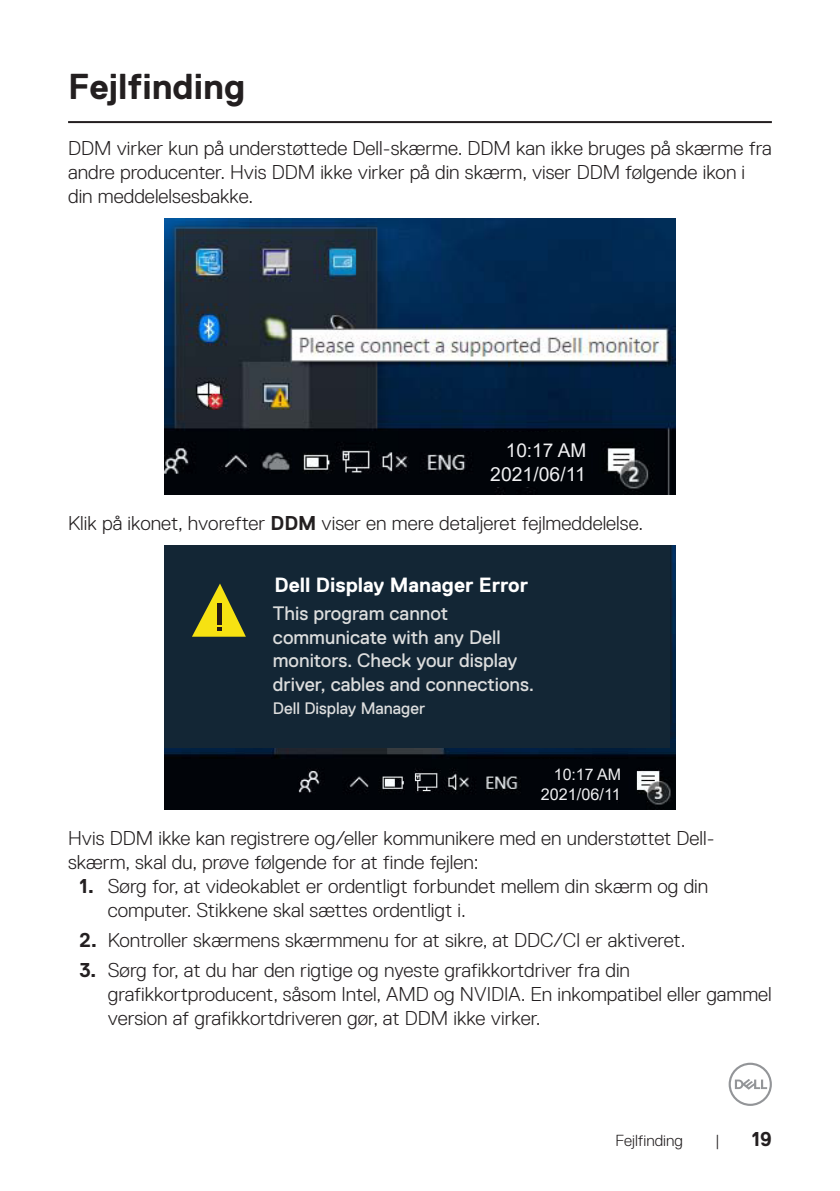
<style>
.page{position:relative;width:840px;height:1191px;background:#fff}
.page>*{position:absolute;margin:0;border:0;box-sizing:border-box;transform-origin:0 0}
.Head_1{font:700 36px "Dell Replica";color:#231f20}
.t1{font:700 20.6px "Dell Replica";color:#fff}
.Paragraph{font:300 20px/24px "Dell Replica";color:#231f20}
.t2{font:700 20px "Dell Replica";color:#231f20}
.t3{font:19.4px/23.4px "Dell Replica";color:#dcdddd}
.t4{font:19.4px "Arial";color:#f0f0f2}
.t5{font:19px "Arial";color:#f0f0f2}
.t6{font:16.6px "Dell Replica";color:#dcdddd}
.t7{font:16.2px "Arial";color:#f0f0f2}
.t8{font:300 16px "Dell Replica";color:#231f20}
.t9{font:16px "Arial";color:#f0f0f2}
.s1{font-weight:700}
</style>
<div class="page">
<svg style="left:728px;top:1062px;width:43px;height:44px"></svg>
<hr style="left:68px;top:121px;width:703px;height:2px;background:#231f20">
<img style="left:164px;top:218px;width:511px;height:276px">
<div style="left:475px;top:433px;width:104px;height:54px;background:#010409"></div>
<img style="left:164px;top:545px;width:511px;height:265px">
<div style="left:526px;top:759px;width:89px;height:47px;background:#010409"></div>
<div style="left:164px;top:545px;width:505px;height:203px;background:#132635"></div>
<svg style="left:192px;top:583px;width:54px;height:53px"></svg>
<p class="Head_1" style="left:68px;top:66px;width:179px">Fejlfinding</p>
<p class="Paragraph" style="left:68px;top:136px;width:704px">DDM virker kun på understøttede Dell-skærme. DDM kan ikke bruges på skærme fra andre producenter. Hvis DDM ikke virker på din skærm, viser DDM følgende ikon i din meddelelsesbakke.</p>
<p class="t5" style="left:505px;top:437px;width:82px">10:17 AM</p>
<p class="t4" style="left:490px;top:460px;width:97px">2021/06/11</p>
<p class="Paragraph" style="left:68px;top:511px;width:576px">Klik på ikonet, hvorefter <span class="s1">DDM</span> viser en mere detaljeret fejlmeddelelse.</p>
<p class="t1" style="left:274px;top:573px;width:255px">Dell Display Manager Error</p>
<p class="t3" style="left:273px;top:602px;width:263px">This program cannot communicate with any Dell monitors. Check your display driver, cables and connections.</p>
<p class="t6" style="left:273px;top:699px;width:154px">Dell Display Manager</p>
<p class="t9" style="left:553px;top:763px;width:69px">10:17 AM</p>
<p class="t7" style="left:540px;top:783px;width:81px">2021/06/11</p>
<p class="Paragraph" style="left:68px;top:826px;width:647px">Hvis DDM ikke kan registrere og/eller kommunikere med en understøttet Dell&shy;skærm, skal du, prøve følgende for at finde fejlen:</p>
<p class="Paragraph" style="left:108px;top:874px;width:601px;text-indent:-28px"><span class="s1">1.</span> Sørg for, at videokablet er ordentligt forbundet mellem din skærm og din computer. Stikkene skal sættes ordentligt i.</p>
<p class="Paragraph" style="left:79px;top:928px;width:607px"><span class="s1">2.</span> Kontroller skærmens skærmmenu for at sikre, at DDC/CI er aktiveret.</p>
<p class="Paragraph" style="left:108px;top:958px;width:665px;text-indent:-28px"><span class="s1">3.</span> Sørg for, at du har den rigtige og nyeste grafikkortdriver fra din grafikkortproducent, såsom Intel, AMD og NVIDIA. En inkompatibel eller gammel version af grafikkortdriveren gør, at DDM ikke virker.</p>
<p class="t8" style="left:615px;top:1131px;width:69px">Fejlfinding</p>
<p class="t8" style="left:714px;top:1131px;width:6px">|</p>
<p class="t2" style="left:751px;top:1127px;width:21px">19</p>
</div>
